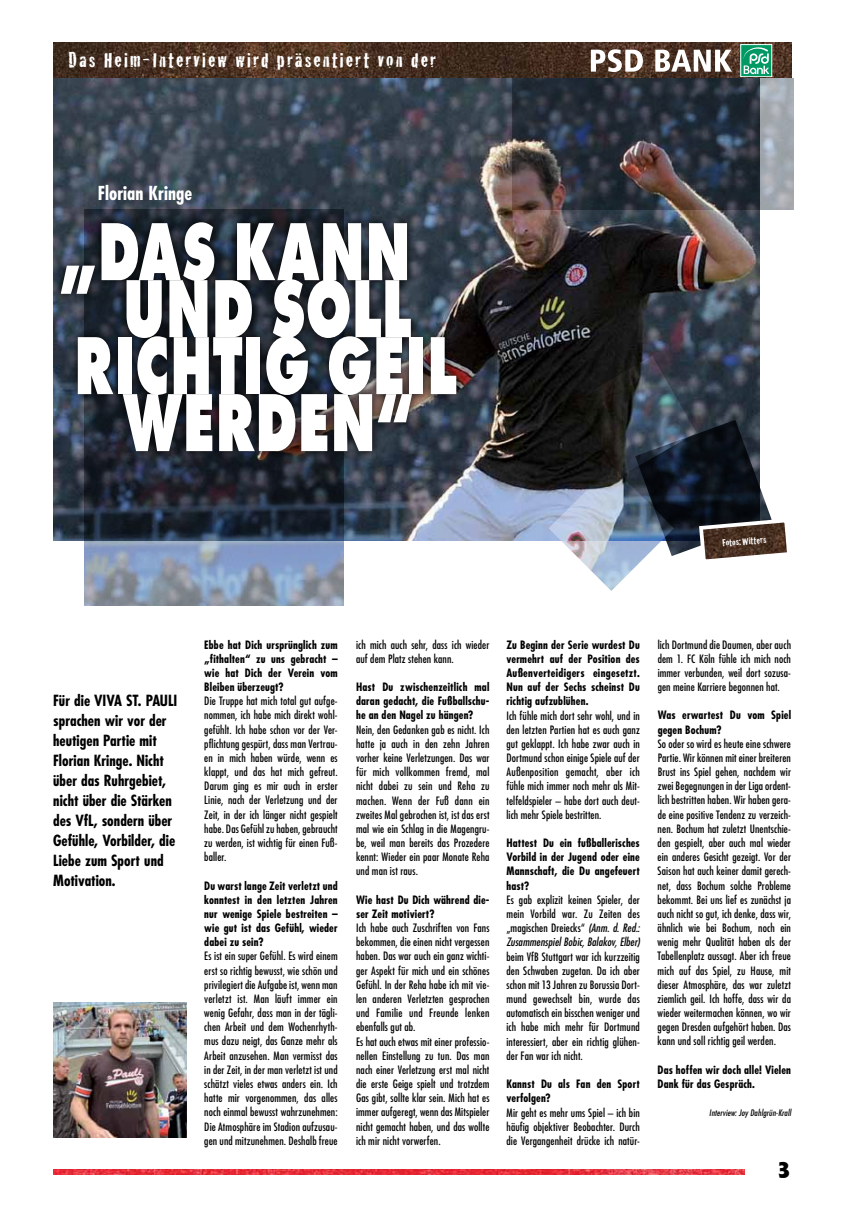
<style>
.page{position:relative;width:862px;height:1212px;background:#fff}
.page>*{position:absolute;margin:0;border:0;box-sizing:border-box;transform-origin:0 0}
.t1{font:800 85.38px "Futura T";letter-spacing:.005em;color:#fff;scale:.67 1}
.t2{font:800 22px "Roundest";color:#000}
.t3{font:21.25px "Cracked";letter-spacing:.1em;color:#fff}
.t4{font:700 condensed 18.75px "Futura";letter-spacing:-.005em;color:#fff}
.t5{font:700 condensed 15px/20px "Futura";color:#000}
.t6{font:condensed 11.25px/14.1px "Futura";letter-spacing:.01em;color:#000;text-align:justify}
.t7{font:700 condensed 11.25px/14.1px "Futura";letter-spacing:.015em;color:#000;text-align:justify}
.t8{font:10px "Cracked";color:#fff}
.t9{font:italic condensed 8.75px "Futura";letter-spacing:.015em;color:#000}
.s1{font-style:italic}
</style>
<div class="page">
<img style="left:53px;top:1169px;width:691px;height:6px">
<img style="left:84px;top:540px;width:259px;height:66px">
<img style="left:53px;top:79px;width:706px;height:461px">
<img style="left:53px;top:43px;width:737px;height:35px">
<div style="left:740px;top:45px;width:31px;height:32px;background:#009964"></div>
<div style="left:740px;top:44px;width:31px;height:33px;border:1px solid #fff"></div>
<svg style="left:743px;top:47px;width:26px;height:27px"></svg>
<svg style="left:590px;top:49px;width:141px;height:23px"></svg>
<img style="left:53px;top:1003px;width:133px;height:134px">
<svg style="left:53px;top:212px;width:412px;height:248px;background:#1b1f26"></svg>
<img style="left:673px;top:420px;width:98px;height:136px">
<svg style="left:696px;top:516px;width:91px;height:44px"></svg>
<img style="left:575px;top:356px;width:121px;height:121px">
<img style="left:548px;top:466px;width:125px;height:125px">
<img style="left:511px;top:79px;width:282px;height:130px">
<h3 class="t3" style="left:69px;top:43px;width:369px">Das Heim-Interview wird präsentiert von der</h3>
<h3 class="t4" style="left:98px;top:181px;width:96px">Florian Kringe</h3>
<h1 class="t1" style="left:58px;top:200px;width:528px">„DAS KANN</h1>
<h1 class="t1" style="left:123px;top:257px;width:384px">UND SOLL</h1>
<h1 class="t1" style="left:74px;top:314px;width:566px">RICHTIG GEIL</h1>
<h1 class="t1" style="left:123px;top:371px;width:437px">WERDEN“</h1>
<p class="t8" style="left:721px;top:536px;width:45px;rotate:-5deg">Fotos: Witters</p>
<h3 class="t5" style="left:53px;top:690px;width:123px">Für die VIVA ST. PAULI sprachen wir vor der heutigen Partie mit<br>Florian Kringe. Nicht über das Ruhrgebiet, nicht über die Stärken des VfL, sondern über<br>Gefühle, Vorbilder, die<br>Liebe zum Sport und<br>Motivation.</h3>
<p class="t7" style="left:204px;top:637px;width:135px">Ebbe hat Dich ursprünglich zum „fithalten“ zu uns gebracht – wie hat Dich der Verein vom Bleiben überzeugt?</p>
<p class="t6" style="left:204px;top:694px;width:135px">Die Truppe hat mich total gut aufge&shy;nommen, ich habe mich direkt wohl&shy;gefühlt. Ich habe schon vor der Ver&shy;pflichtung gespürt, dass man Vertrau&shy;en in mich haben würde, wenn es klappt, und das hat mich gefreut.<br>Darum ging es mir auch in erster Linie, nach der Verletzung und der Zeit, in der ich länger nicht gespielt habe. Das Gefühl zu haben, gebraucht zu werden, ist wichtig für einen Fuß&shy;baller.</p>
<p class="t7" style="left:204px;top:878px;width:135px">Du warst lange Zeit verletzt und konntest in den letzten Jahren nur wenige Spiele bestreiten – wie gut ist das Gefühl, wieder dabei zu sein?</p>
<p class="t6" style="left:204px;top:949px;width:135px">Es ist ein super Gefühl. Es wird einem erst so richtig bewusst, wie schön und privilegiert die Aufgabe ist, wenn man verletzt ist. Man läuft immer ein wenig Gefahr, dass man in der tägli&shy;chen Arbeit und dem Wochenrhyth&shy;mus dazu neigt, das Ganze mehr als Arbeit anzusehen. Man vermisst das in der Zeit, in der man verletzt ist und schätzt vieles etwas anders ein. Ich hatte mir vorgenommen, das alles noch einmal bewusst wahrzunehmen:<br>Die Atmosphäre im Stadion aufzusau&shy;gen und mitzunehmen. Deshalb freue</p>
<p class="t6" style="left:356px;top:637px;width:135px">ich mich auch sehr, dass ich wieder auf dem Platz stehen kann.</p>
<p class="t7" style="left:356px;top:680px;width:135px">Hast Du zwischenzeitlich mal daran gedacht, die Fußballschu&shy;he an den Nagel zu hängen?</p>
<p class="t6" style="left:356px;top:722px;width:135px">Nein, den Gedanken gab es nicht. Ich hatte ja auch in den zehn Jahren vorher keine Verletzungen. Das war für mich vollkommen fremd, mal nicht dabei zu sein und Reha zu machen. Wenn der Fuß dann ein zweites Mal gebrochen ist, ist das erst mal wie ein Schlag in die Magengru&shy;be, weil man bereits das Prozedere kennt: Wieder ein paar Monate Reha und man ist raus.</p>
<p class="t7" style="left:356px;top:892px;width:135px">Wie hast Du Dich während die&shy;ser Zeit motiviert?</p>
<p class="t6" style="left:356px;top:921px;width:135px;text-align:left">Ich habe auch Zuschriften von Fans bekommen, die einen nicht vergessen haben. Das war auch ein ganz wichti&shy;ger Aspekt für mich und ein schönes Gefühl. In der Reha habe ich mit vie&shy;len anderen Verletzten gesprochen und Familie und Freunde lenken ebenfalls gut ab.<br>Es hat auch etwas mit einer professio&shy;nellen Einstellung zu tun. Das man nach einer Verletzung erst mal nicht die erste Geige spielt und trotzdem Gas gibt, sollte klar sein. Mich hat es immer aufgeregt, wenn das Mitspieler nicht gemacht haben, und das wollte ich mir nicht vorwerfen.</p>
<p class="t7" style="left:506px;top:637px;width:135px">Zu Beginn der Serie wurdest Du vermehrt auf der Position des Außenverteidigers eingesetzt.<br>Nun auf der Sechs scheinst Du richtig aufzublühen.</p>
<p class="t6" style="left:506px;top:708px;width:135px">Ich fühle mich dort sehr wohl, und in den letzten Partien hat es auch ganz gut geklappt. Ich habe zwar auch in Dortmund schon einige Spiele auf der Außenposition gemacht, aber ich fühle mich immer noch mehr als Mit&shy;telfeldspieler – habe dort auch deut&shy;lich mehr Spiele bestritten.</p>
<p class="t7" style="left:506px;top:836px;width:135px">Hattest Du ein fußballerisches Vorbild in der Jugend oder eine Mannschaft, die Du angefeuert hast?</p>
<p class="t6" style="left:506px;top:892px;width:135px">Es gab explizit keinen Spieler, der mein Vorbild war. Zu Zeiten des „magischen Dreiecks“ <span class="s1">(Anm. d. Red.:<br>Zusammenspiel Bobic, Balakov, Elber)</span></p>
<p class="t6" style="left:506px;top:949px;width:135px">beim VfB Stuttgart war ich kurzzeitig den Schwaben zugetan. Da ich aber schon mit 13 Jahren zu Borussia Dort&shy;mund gewechselt bin, wurde das automatisch ein bisschen weniger und ich habe mich mehr für Dortmund interessiert, aber ein richtig glühen&shy;der Fan war ich nicht.</p>
<p class="t7" style="left:506px;top:1077px;width:135px">Kannst Du als Fan den Sport verfolgen?</p>
<p class="t6" style="left:506px;top:1105px;width:135px">Mir geht es mehr ums Spiel – ich bin häufig objektiver Beobachter. Durch die Vergangenheit drücke ich natür-</p>
<p class="t6" style="left:657px;top:637px;width:135px">lich Dortmund die Daumen, aber auch dem 1. FC Köln fühle ich mich noch immer verbunden, weil dort sozusa&shy;gen meine Karriere begonnen hat.</p>
<p class="t7" style="left:657px;top:708px;width:135px">Was erwartest Du vom Spiel gegen Bochum?</p>
<p class="t6" style="left:657px;top:736px;width:135px">So oder so wird es heute eine schwere Partie. Wir können mit einer breiteren Brust ins Spiel gehen, nachdem wir zwei Begegnungen in der Liga ordent&shy;lich bestritten haben. Wir haben gera&shy;de eine positive Tendenz zu verzeich&shy;nen. Bochum hat zuletzt Unentschie&shy;den gespielt, aber auch mal wieder ein anderes Gesicht gezeigt. Vor der Saison hat auch keiner damit gerech&shy;net, dass Bochum solche Probleme bekommt. Bei uns lief es zunächst ja auch nicht so gut, ich denke, dass wir, ähnlich wie bei Bochum, noch ein wenig mehr Qualität haben als der Tabellenplatz aussagt. Aber ich freue mich auf das Spiel, zu Hause, mit dieser Atmosphäre, das war zuletzt ziemlich geil. Ich hoffe, dass wir da wieder weitermachen können, wo wir gegen Dresden aufgehört haben. Das kann und soll richtig geil werden.</p>
<p class="t7" style="left:657px;top:1062px;width:135px">Das hoffen wir doch alle! Vielen<br>Dank für das Gespräch.</p>
<p class="t9" style="left:708px;top:1107px;width:83px">Interview: Joy Dahlgrün-Krall</p>
<h2 class="t2" style="left:777px;top:1157px;width:14px">3</h2>
</div>
